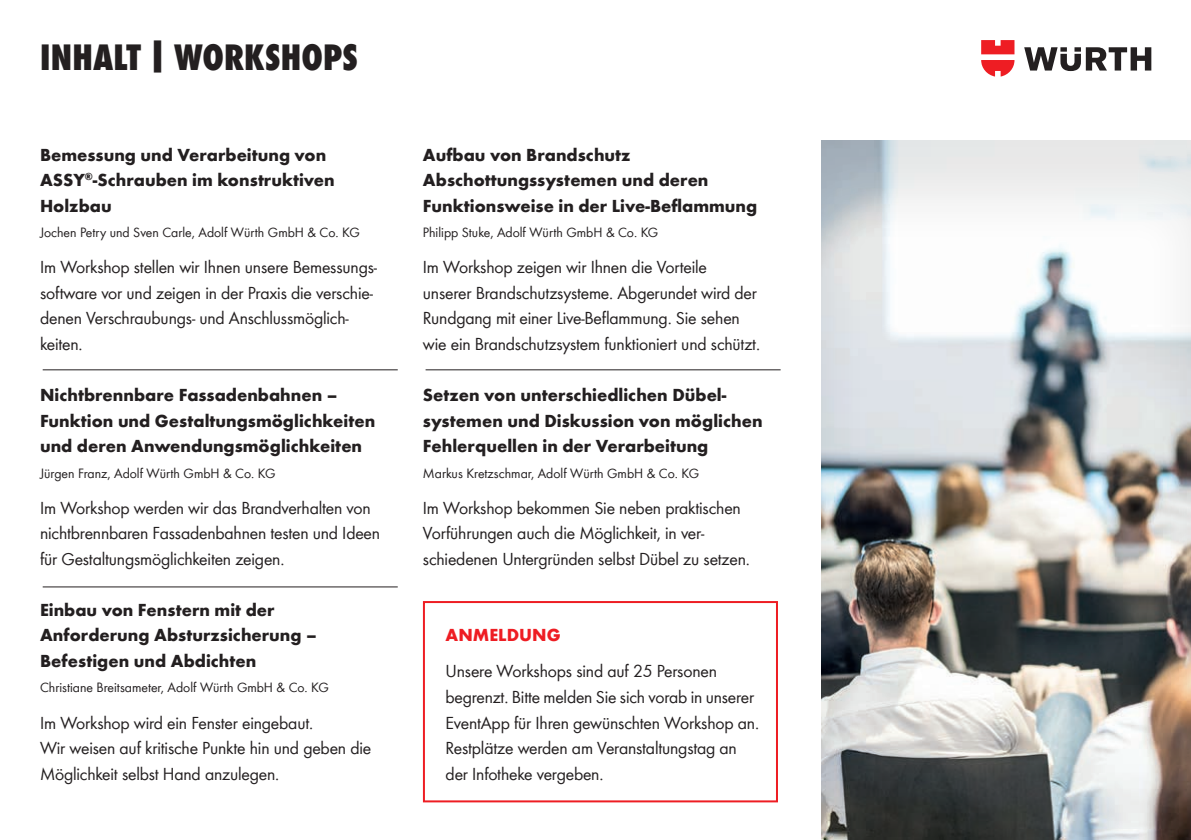
<style>
.page{position:relative;width:1191px;height:840px;background:#fff}
.page>*{position:absolute;margin:0;border:0;box-sizing:border-box;transform-origin:0 0}
.t1{font:800 condensed 38px "Wuerth";letter-spacing:.005em;color:#231f20}
.t2{font:18px/25.6px "Wuerth";letter-spacing:-.01em;color:#231f20}
.t3{font:700 18px/25.6px "Wuerth";color:#231f20}
.t4{font:700 18px "Wuerth";color:#ee1d23}
.t5{font:14px "Wuerth";color:#231f20}
</style>
<div class="page">
<svg style="left:1024px;top:47px;width:127px;height:24px"></svg>
<svg style="left:981px;top:40px;width:33px;height:36px"></svg>
<div style="left:820px;top:140px;width:371px;height:699px;background:#231f20;opacity:.1"></div>
<hr style="left:43px;top:369px;width:355px;height:1px;background:#231f20">
<hr style="left:43px;top:586px;width:355px;height:1px;background:#231f20">
<hr style="left:425px;top:369px;width:355px;height:1px;background:#231f20">
<div style="left:423px;top:600px;width:355px;height:202px;border:2px solid #ee1d23"></div>
<h1 class="t1" style="left:40px;top:31px;width:319px">INHALT | WORKSHOPS</h1>
<p class="t3" style="left:40px;top:140px;width:296px">Bemessung und Verarbeitung von<br>ASSY<sup>®</sup>-Schrauben im konstruktiven<br>Holzbau</p>
<p class="t5" style="left:40px;top:223px;width:321px">Jochen Petry und Sven Carle, Adolf Würth GmbH &amp; Co. KG</p>
<p class="t2" style="left:40px;top:253px;width:339px">Im Workshop stellen wir Ihnen unsere Bemessungs&shy;software vor und zeigen in der Praxis die verschie&shy;denen Verschraubungs- und Anschlussmöglich&shy;keiten.</p>
<p class="t3" style="left:40px;top:380px;width:337px">Nichtbrennbare Fassadenbahnen –<br>Funktion und Gestaltungsmöglichkeiten und deren Anwendungsmöglichkeiten</p>
<p class="t5" style="left:40px;top:463px;width:237px">Jürgen Franz, Adolf Würth GmbH &amp; Co. KG</p>
<p class="t2" style="left:40px;top:493px;width:342px">Im Workshop werden wir das Brandverhalten von nichtbrennbaren Fassadenbahnen testen und Ideen für Gestaltungsmöglichkeiten zeigen.</p>
<p class="t3" style="left:40px;top:595px;width:278px">Einbau von Fenstern mit der<br>Anforderung Absturzsicherung –<br>Befestigen und Abdichten</p>
<p class="t5" style="left:40px;top:678px;width:290px">Christiane Breitsameter, Adolf Würth GmbH &amp; Co. KG</p>
<p class="t2" style="left:40px;top:708px;width:333px">Im Workshop wird ein Fenster eingebaut.<br>Wir weisen auf kritische Punkte hin und geben die<br>Möglichkeit selbst Hand anzulegen.</p>
<p class="t3" style="left:423px;top:140px;width:336px">Aufbau von Brandschutz<br>Abschottungssystemen und deren<br>Funktionsweise in der Live-Beflammung</p>
<p class="t5" style="left:423px;top:223px;width:237px">Philipp Stuke, Adolf Würth GmbH &amp; Co. KG</p>
<p class="t2" style="left:423px;top:253px;width:339px">Im Workshop zeigen wir Ihnen die Vorteile unserer Brandschutzsysteme. Abgerundet wird der Rundgang mit einer Live-Beflammung. Sie sehen wie ein Brandschutzsystem funktioniert und schützt.</p>
<p class="t3" style="left:423px;top:380px;width:341px">Setzen von unterschiedlichen Dübel&shy;systemen und Diskussion von möglichen<br>Fehlerquellen in der Verarbeitung</p>
<p class="t5" style="left:423px;top:463px;width:278px">Markus Kretzschmar, Adolf Würth GmbH &amp; Co. KG</p>
<p class="t2" style="left:423px;top:493px;width:328px">Im Workshop bekommen Sie neben praktischen<br>Vorführungen auch die Möglichkeit, in ver&shy;schiedenen Untergründen selbst Dübel zu setzen.</p>
<p class="t4" style="left:445px;top:621px;width:117px">ANMELDUNG</p>
<p class="t2" style="left:445px;top:657px;width:315px">Unsere Workshops sind auf 25 Personen begrenzt. Bitte melden Sie sich vorab in unserer EventApp für Ihren gewünschten Workshop an.<br>Restplätze werden am Veranstaltungstag an der Infotheke vergeben.</p>
</div>
